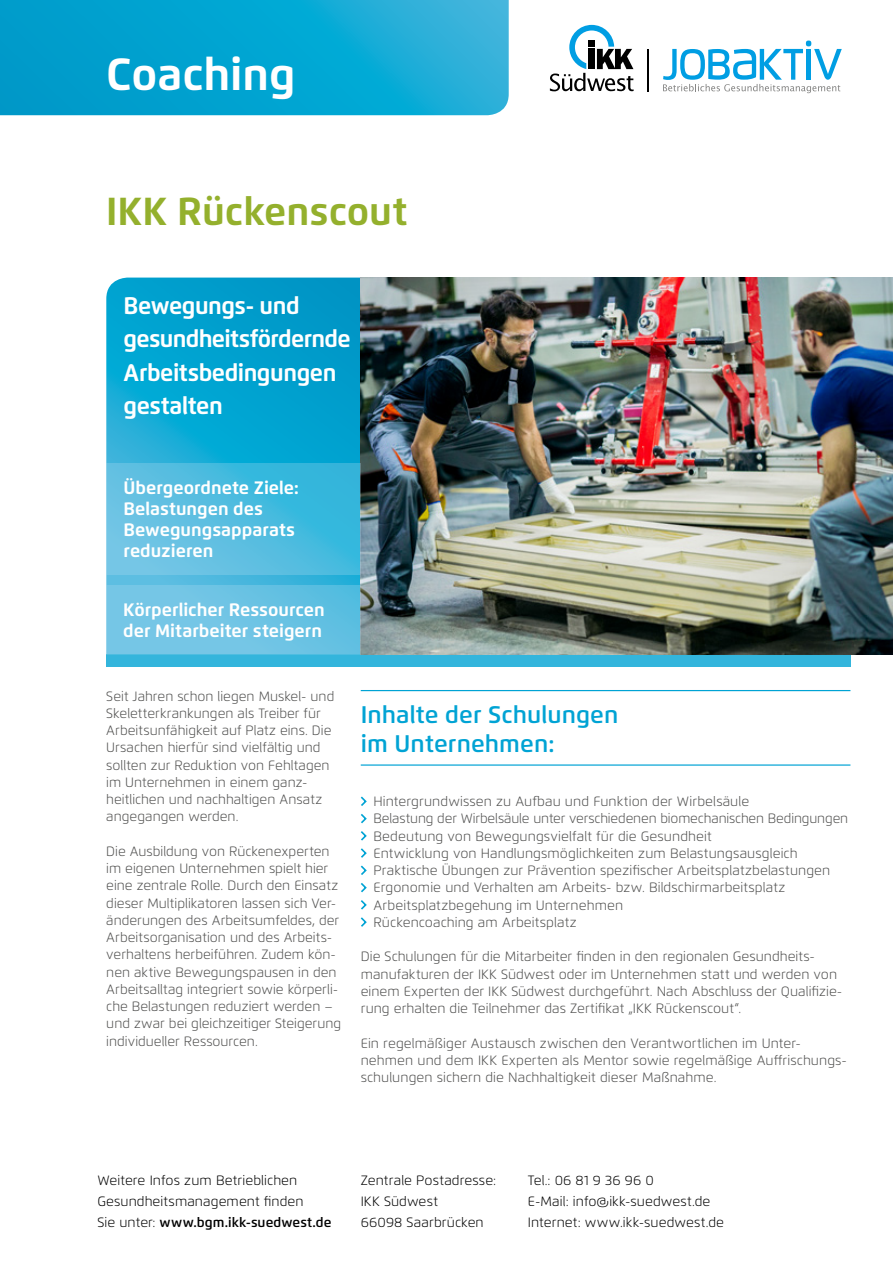
<style>
.page{position:relative;width:893px;height:1263px;background:#fff}
.page>*{position:absolute;margin:0;border:0;box-sizing:border-box;transform-origin:0 0}
.t1{font:700 45px "Flexo";color:#fff}
.t2{font:700 39px "Flexo";color:#94b02d}
.t3{font:700 24px/33.6px "Flexo";letter-spacing:-.02em;color:#fff}
.t4{font:600 24px/28.8px "Flexo";letter-spacing:.005em;color:#00a3d4}
.t5{font:700 18px/21px "Flexo";color:#fff}
.t6{font:300 13.5px/17.2px "Flexo";letter-spacing:.005em;color:#4e4e4d}
.t7{font:300 13.5px/21px "Flexo";letter-spacing:.005em;color:#000}
.s1{font-weight:600}
</style>
<div class="page">
<svg style="left:0;top:0;width:509px;height:115px;background:#0ba6d2"></svg>
<svg style="left:663px;top:41px;width:179px;height:52px"></svg>
<svg style="left:550px;top:25px;width:84px;height:66px"></svg>
<hr style="left:648px;top:49px;width:1px;height:42px;background:#000">
<svg style="left:360px;top:796px;width:7px;height:131px"></svg>
<svg style="left:106px;top:278px;width:255px;height:307px;background:#09a3d0"></svg>
<div style="left:106px;top:654px;width:744px;height:13px;background:#33b5dc"></div>
<img style="left:361px;top:278px;width:532px;height:376px">
<svg style="left:106px;top:463px;width:255px;height:111px;background:#52bcdf"></svg>
<div style="left:106px;top:585px;width:255px;height:69px;background:linear-gradient(to right,#7cc8e7,#5dbfe1)"></div>
<hr style="left:361px;top:690px;width:489px;height:1px;background:#00a3d4">
<hr style="left:361px;top:764px;width:489px;height:2px;background:#00a3d4">
<h1 class="t1" style="left:106px;top:47px;width:191px">Coaching</h1>
<h2 class="t2" style="left:106px;top:187px;width:303px">IKK Rückenscout</h2>
<h3 class="t3" style="left:124px;top:288px;width:229px">Bewegungs- und gesundheitsfördernde<br>Arbeitsbedingungen gestalten</h3>
<h3 class="t5" style="left:124px;top:477px;width:177px">Übergeordnete Ziele:<br>Belastungen des<br>Bewegungsapparats reduzieren</h3>
<h3 class="t5" style="left:123px;top:599px;width:203px">Körperlicher Ressourcen der Mitarbeiter steigern</h3>
<p class="t6" style="left:106px;top:687px;width:230px">Seit Jahren schon liegen Muskel- und Skeletterkrankungen als Treiber für Arbeitsunfähigkeit auf Platz eins. Die Ursachen hierfür sind vielfältig und sollten zur Reduktion von Fehltagen im Unternehmen in einem ganz&shy;heitlichen und nachhaltigen Ansatz angegangen werden.</p>
<p class="t6" style="left:106px;top:843px;width:236px">Die Ausbildung von Rückenexperten im eigenen Unternehmen spielt hier eine zentrale Rolle. Durch den Einsatz dieser Multiplikatoren lassen sich Ver&shy;änderungen des Arbeitsumfeldes, der Arbeitsorganisation und des Arbeits&shy;verhaltens herbeiführen. Zudem kön&shy;nen aktive Bewegungspausen in den Arbeitsalltag integriert sowie körperli&shy;che Belastungen reduziert werden – und zwar bei gleichzeitiger Steigerung individueller Ressourcen.</p>
<h3 class="t4" style="left:361px;top:700px;width:259px">Inhalte der Schulungen im Unternehmen:</h3>
<p class="t6" style="left:373px;top:793px;width:476px">Hintergrundwissen zu Aufbau und Funktion der Wirbelsäule<br>Belastung der Wirbelsäule unter verschiedenen biomechanischen Bedingungen Bedeutung von Bewegungsvielfalt für die Gesundheit<br>Entwicklung von Handlungsmöglichkeiten zum Belastungsausgleich Praktische Übungen zur Prävention spezifischer Arbeitsplatzbelastungen Ergonomie und Verhalten am Arbeits- bzw. Bildschirmarbeitsplatz Arbeitsplatzbegehung im Unternehmen<br>Rückencoaching am Arbeitsplatz</p>
<p class="t6" style="left:361px;top:948px;width:483px">Die Schulungen für die Mitarbeiter finden in den regionalen Gesundheits&shy;manufakturen der IKK Südwest oder im Unternehmen statt und werden von einem Experten der IKK Südwest durchgeführt. Nach Abschluss der Qualifizie&shy;rung erhalten die Teilnehmer das Zertifikat „IKK Rückenscout“.</p>
<p class="t6" style="left:361px;top:1034px;width:486px">Ein regelmäßiger Austausch zwischen den Verantwortlichen im Unter&shy;nehmen und dem IKK Experten als Mentor sowie regelmäßige Auffrischungs&shy;schulungen sichern die Nachhaltigkeit dieser Maßnahme.</p>
<p class="t7" style="left:97px;top:1170px;width:236px">Weitere Infos zum Betrieblichen<br>Gesundheitsmanagement finden<br>Sie unter: <span class="s1">www.bgm.ikk-suedwest.de</span></p>
<p class="t7" style="left:528px;top:1169px;width:198px">Tel.: 06 81 9 36 96 0<br>E-Mail: info@ikk-suedwest.de<br>Internet: www.ikk-suedwest.de</p>
<p class="t7" style="left:361px;top:1169px;width:137px">Zentrale Postadresse:<br>IKK Südwest<br>66098 Saarbrücken</p>
</div>
